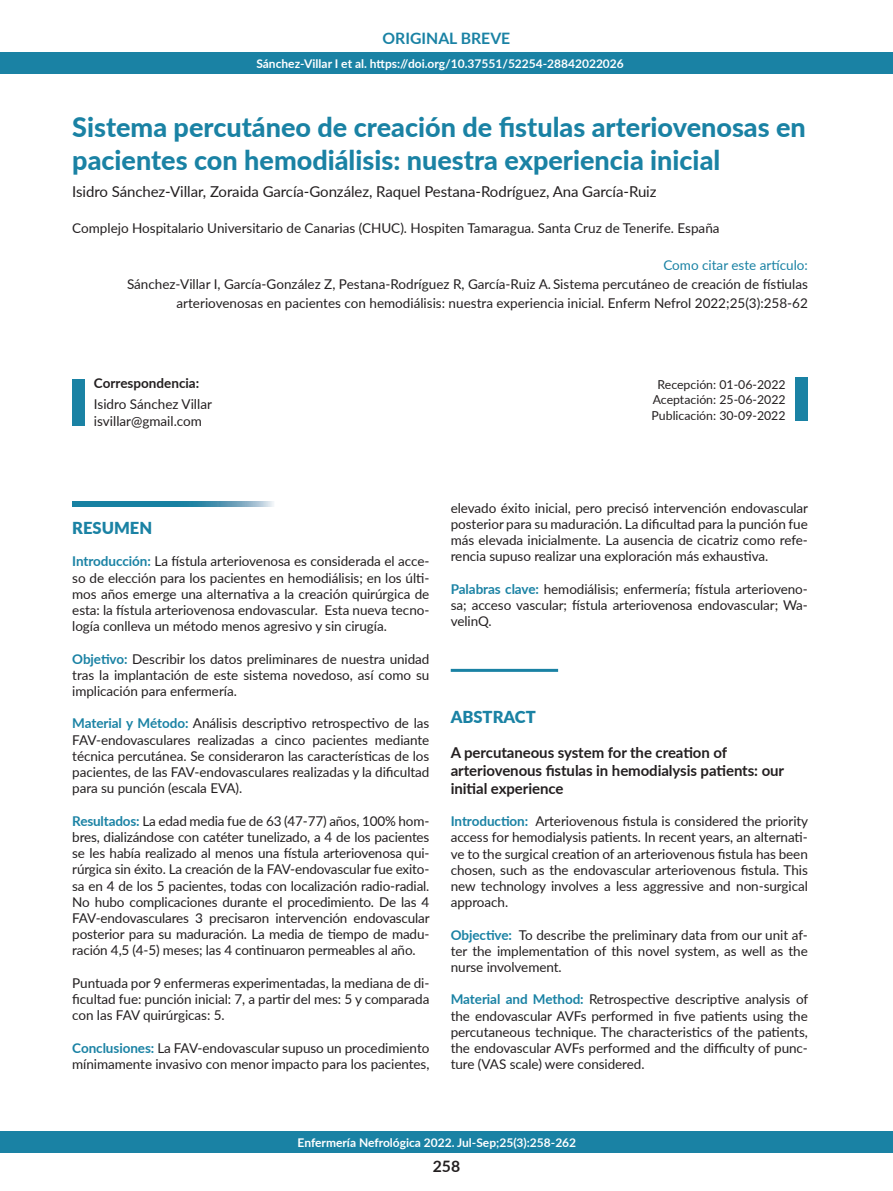
<style>
.page{position:relative;width:893px;height:1191px;background:#fff}
.page>*{position:absolute;margin:0;border:0;box-sizing:border-box;transform-origin:0 0}
.t1{font:800 27px/33px "Lato";color:#1a82a4}
.t2{font:900 16.5px "Lato";color:#1a82a4}
.t3{font:700 15.75px "Lato";color:#1a82a4}
.t4{font:700 15.75px "Lato";color:#231f20}
.t5{font:700 15px/18px "Lato";letter-spacing:-.005em;color:#231f20}
.t6{font:15px "Lato";letter-spacing:-.005em;color:#231f20}
.t7{font:13.5px/16.2px "Lato";letter-spacing:-.005em;color:#231f20;text-align:justify}
.t8{font:13.5px "Lato";color:#1a82a4}
.t9{font:700 13.5px "Lato";color:#231f20}
.t10{font:12.3px "Lato";color:#231f20}
.t11{font:700 12px "Lato";color:#fff}
.s1{font-weight:700;color:#1a82a4}
</style>
<div class="page">
<div style="left:72px;top:379px;width:13px;height:46px;background:#1a82a4"></div>
<div style="left:795px;top:377px;width:13px;height:44px;background:#1a82a4"></div>
<svg style="left:72px;top:502px;width:202px;height:5px"></svg>
<div style="left:0;top:52px;width:893px;height:21px;background:#1a82a4"></div>
<div style="left:0;top:1131px;width:893px;height:21px;background:#1a82a4"></div>
<hr style="left:451px;top:669px;width:107px;height:3px;background:#1a82a4">
<p class="t3" style="left:383px;top:26px;width:129px">ORIGINAL BREVE</p>
<p class="t11" style="left:256px;top:54px;width:369px">Sánchez-Villar I et al. https://doi.org/10.37551/52254-28842022026</p>
<p class="t1" style="left:72px;top:109px;width:735px">Sistema percutáneo de creación de fistulas arteriovenosas en pacientes con hemodiálisis: nuestra experiencia inicial</p>
<p class="t6" style="left:72px;top:181px;width:586px">Isidro Sánchez-Villar, Zoraida García-González, Raquel Pestana-Rodríguez, Ana García-Ruiz</p>
<p class="t7" style="left:72px;top:219px;width:649px">Complejo Hospitalario Universitario de Canarias (CHUC). Hospiten Tamaragua. Santa Cruz de Tenerife. España</p>
<p class="t8" style="left:663px;top:255px;width:146px">Como citar este artículo:</p>
<p class="t7" style="left:127px;top:274px;width:682px;line-height:18.8px;text-align:right">Sánchez-Villar I, García-González Z, Pestana-Rodríguez R, García-Ruiz A. Sistema percutáneo de creación de fístiulas arteriovenosas en pacientes con hemodiálisis: nuestra experiencia inicial. Enferm Nefrol 2022;25(3):258-62</p>
<p class="t9" style="left:94px;top:373px;width:107px">Correspondencia:</p>
<p class="t7" style="left:94px;top:395px;width:119px">Isidro Sánchez Villar</p>
<p class="t7" style="left:94px;top:412px;width:109px">isvillar@gmail.com</p>
<p class="t10" style="left:658px;top:375px;width:130px">Recepción: 01-06-2022</p>
<p class="t10" style="left:653px;top:391px;width:134px">Aceptación: 25-06-2022</p>
<p class="t10" style="left:652px;top:407px;width:135px">Publicación: 30-09-2022</p>
<p class="t2" style="left:72px;top:515px;width:81px">RESUMEN</p>
<p class="t7" style="left:72px;top:553px;width:359px"><span class="s1">Introducción:</span> La fístula arteriovenosa es considerada el acce&shy;so de elección para los pacientes en hemodiálisis; en los últi&shy;mos años emerge una alternativa a la creación quirúrgica de esta: la fístula arteriovenosa endovascular. Esta nueva tecno&shy;logía conlleva un método menos agresivo y sin cirugía.</p>
<p class="t7" style="left:72px;top:650px;width:359px"><span class="s1">Objetivo:</span> Describir los datos preliminares de nuestra unidad tras la implantación de este sistema novedoso, así como su implicación para enfermería.</p>
<p class="t7" style="left:72px;top:715px;width:359px"><span class="s1">Material y Método:</span> Análisis descriptivo retrospectivo de las FAV-endovasculares realizadas a cinco pacientes mediante técnica percutánea. Se consideraron las características de los pacientes, de las FAV-endovasculares realizadas y la dificultad para su punción (escala EVA).</p>
<p class="t7" style="left:72px;top:812px;width:359px"><span class="s1">Resultados:</span> La edad media fue de 63 (47-77) años, 100% hom&shy;bres, dializándose con catéter tunelizado, a 4 de los pacientes se les había realizado al menos una fístula arteriovenosa qui&shy;rúrgica sin éxito. La creación de la FAV-endovascular fue exito&shy;sa en 4 de los 5 pacientes, todas con localización radio-radial.<br>No hubo complicaciones durante el procedimiento. De las 4<br>FAV-endovasculares 3 precisaron intervención endovascular posterior para su maduración. La media de tiempo de madu&shy;ración 4,5 (4-5) meses; las 4 continuaron permeables al año.</p>
<p class="t7" style="left:72px;top:974px;width:359px">Puntuada por 9 enfermeras experimentadas, la mediana de di&shy;ficultad fue: punción inicial: 7, a partir del mes: 5 y comparada con las FAV quirúrgicas: 5.</p>
<p class="t7" style="left:72px;top:1039px;width:359px"><span class="s1">Conclusiones:</span> La FAV-endovascular supuso un procedimiento mínimamente invasivo con menor impacto para los pacientes,</p>
<p class="t7" style="left:451px;top:499px;width:359px">elevado éxito inicial, pero precisó intervención endovascular posterior para su maduración. La dificultad para la punción fue más elevada inicialmente. La ausencia de cicatriz como refe&shy;rencia supuso realizar una exploración más exhaustiva.</p>
<p class="t7" style="left:451px;top:580px;width:359px"><span class="s1">Palabras clave:</span> hemodiálisis; enfermería; fístula arterioveno&shy;sa; acceso vascular; fístula arteriovenosa endovascular; Wa&shy;velinQ.</p>
<p class="t2" style="left:451px;top:705px;width:87px">ABSTRACT</p>
<p class="t5" style="left:451px;top:742px;width:335px">A percutaneous system for the creation of arteriovenous fistulas in hemodialysis patients: our initial experience</p>
<p class="t7" style="left:451px;top:812px;width:359px"><span class="s1">Introduction:</span> Arteriovenous fistula is considered the priority access for hemodialysis patients. In recent years, an alternati&shy;ve to the surgical creation of an arteriovenous fistula has been chosen, such as the endovascular arteriovenous fistula. This new technology involves a less aggressive and non-surgical approach.</p>
<p class="t7" style="left:451px;top:926px;width:359px"><span class="s1">Objective:</span> To describe the preliminary data from our unit af&shy;ter the implementation of this novel system, as well as the nurse involvement.</p>
<p class="t7" style="left:451px;top:990px;width:359px"><span class="s1">Material and Method:</span> Retrospective descriptive analysis of the endovascular AVFs performed in five patients using the percutaneous technique. The characteristics of the patients, the endovascular AVFs performed and the difficulty of punc&shy;ture (VAS scale) were considered.</p>
<p class="t11" style="left:298px;top:1133px;width:280px">Enfermería Nefrológica 2022. Jul-Sep;25(3):258-262</p>
<p class="t4" style="left:433px;top:1154px;width:29px">258</p>
</div>
